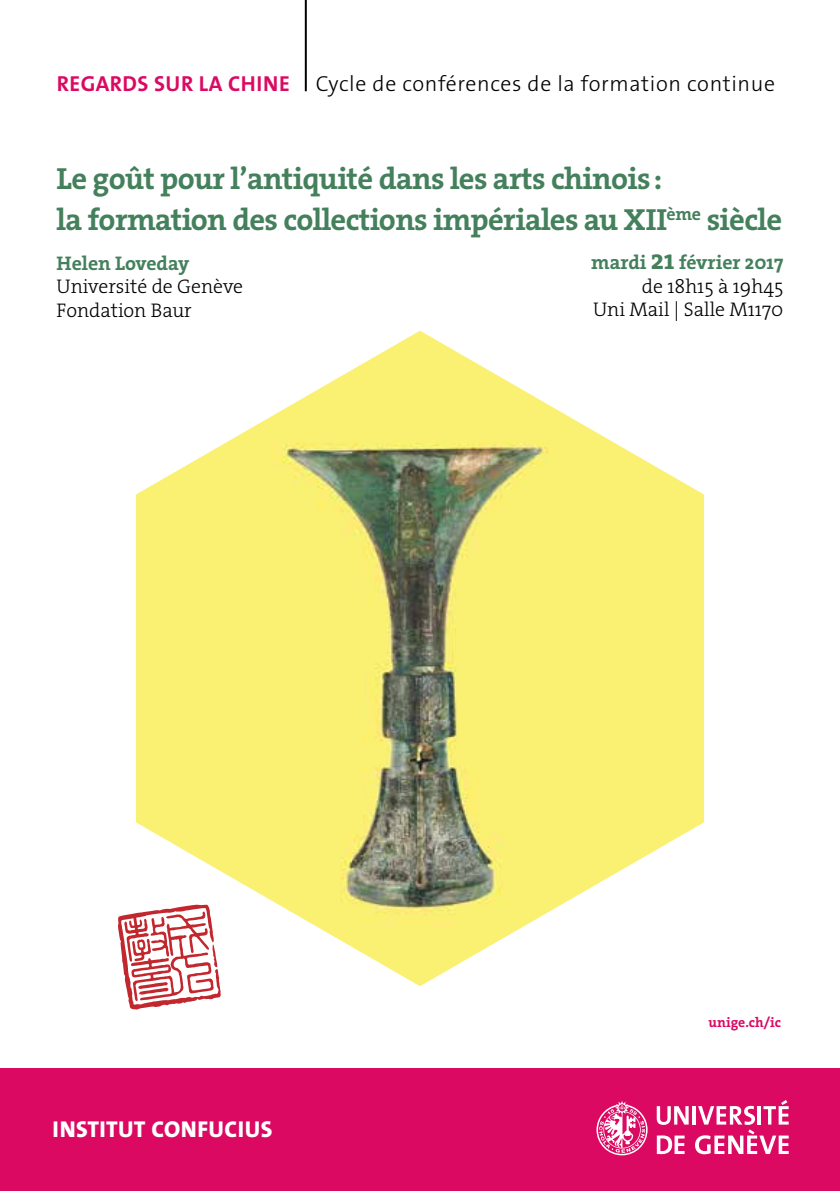
<style>
.page{position:relative;width:840px;height:1191px;background:#fff}
.page>*{position:absolute;margin:0;border:0;box-sizing:border-box;transform-origin:0 0}
.t1{font:30.6px/41.6px "The Serif HP7 Bld";letter-spacing:-.02em;color:#44805c}
.t2{font:800 23px "The Sans Os F";letter-spacing:.02em;color:#fff}
.t3{font:300 21.8px "The Sans Os F";letter-spacing:.03em;color:#000}
.t4{font:19.8px/23.8px "The Serif HP3 Lig";color:#000;text-align:right}
.t5{font:19.8px "The Serif HP7 Bld";color:#44805c}
.t6{font:13.8px "The Serif HP7 Bld";color:#db0962}
.s1{font-weight:700;color:#db0962}
.s2{font-size:27.8px}
</style>
<div class="page">
<div style="left:0;top:1068px;width:839px;height:123px;background:#db0962"></div>
<svg style="left:596px;top:1101px;width:51px;height:54px"></svg>
<svg style="left:656px;top:1106px;width:32px;height:18px"></svg>
<hr style="left:692px;top:1106px;width:3px;height:18px;background:#fff">
<svg style="left:656px;top:1135px;width:28px;height:19px"></svg>
<svg style="left:694px;top:1100px;width:94px;height:54px"></svg>
<hr style="left:304px;top:0;width:2px;height:91px;background:#000">
<svg style="left:118px;top:913px;width:102px;height:96px"></svg>
<img style="left:136px;top:331px;width:567px;height:655px">
<p class="t3" style="left:57px;top:70px;width:719px"><span class="s1">REGARDS SUR LA CHINE</span> Cycle de conférences de la formation continue</p>
<p class="t1" style="left:57px;top:158px;width:726px">Le goût pour l’antiquité dans les arts chinois:<br>la formation des collections impériales au XII<sup>ème</sup> siècle</p>
<p class="t5" style="left:591px;top:249px;width:193px">mardi <span class="s2">21</span> février 2017</p>
<p class="t4" style="left:592px;top:274px;width:192px">de 18h15 à 19h45<br>Uni Mail | Salle M1170</p>
<p class="t5" style="left:57px;top:250px;width:134px">Helen Loveday</p>
<p class="t4" style="left:57px;top:275px;width:188px;text-align:left">Université de Genève<br>Fondation Baur</p>
<p class="t2" style="left:52px;top:1114px;width:221px">INSTITUT CONFUCIUS</p>
<p class="t6" style="left:708px;top:1013px;width:74px">unige.ch/ic</p>
</div>
